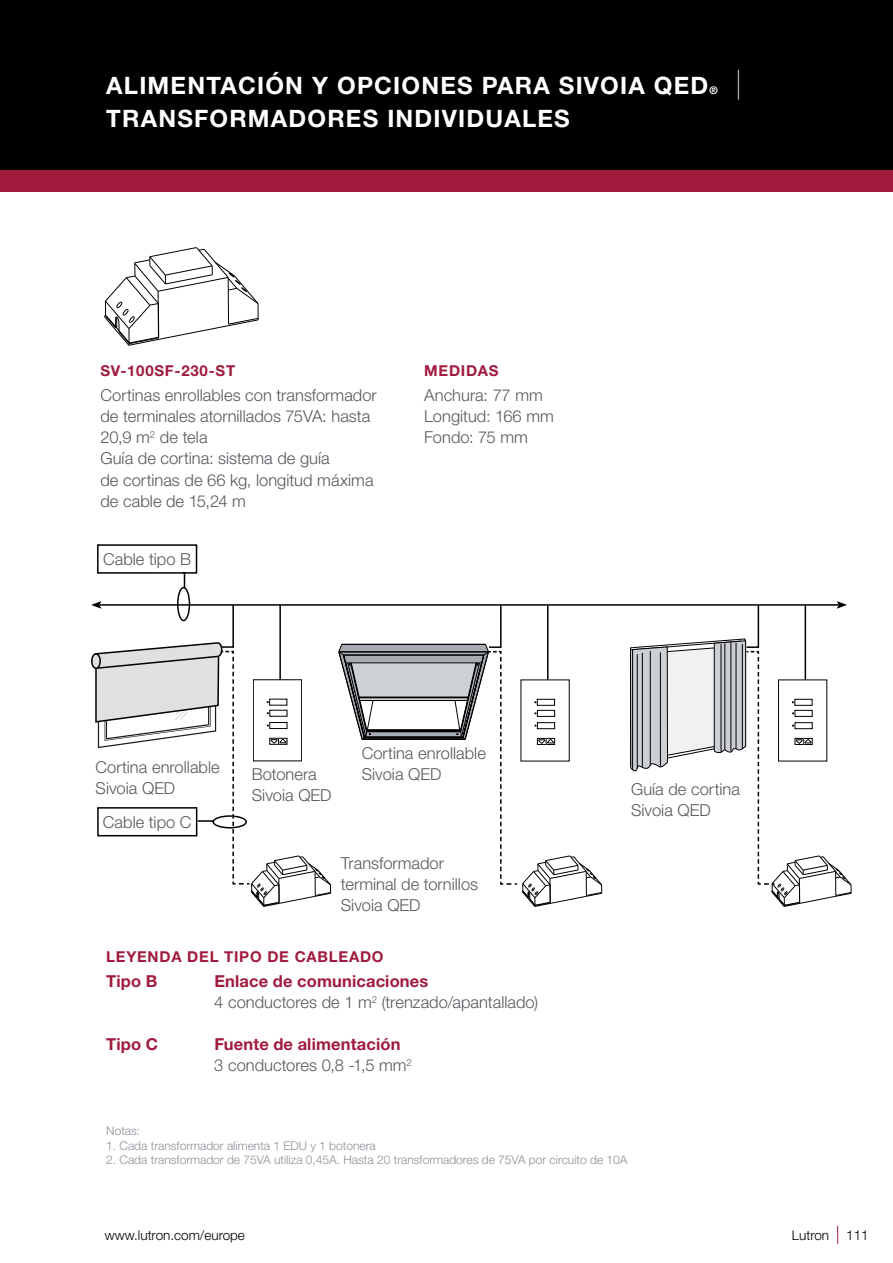
<style>
.page{position:relative;width:893px;height:1263px;background:#fff}
.page>*{position:absolute;margin:0;border:0;box-sizing:border-box;transform-origin:0 0}
.t1{font:200 39.9px "Helvetica Neue";color:#fff}
.t2{font:700 24px "Helvetica Neue";letter-spacing:.05em;color:#fff}
.t3{font:300 16.5px/21px "Helvetica Neue LT Std";color:#56585e}
.t4{font:700 16.5px "Helvetica Neue LT Std";letter-spacing:.01em;color:#a01b3e}
.t5{font:700 15px "Helvetica Neue LT Std";letter-spacing:.05em;color:#a01b3e}
.t6{font:300 13.5px "Helvetica Neue";color:#000}
.t7{font:300 12px "Helvetica Neue LT Std";color:#8b9097}
.t8{font:700 10.5px "Helvetica Neue";color:#fff}
.s1{font-weight:700;color:#a01b3e}
</style>
<div class="page">
<div style="left:0;top:0;width:893px;height:170px;background:#000"></div>
<div style="left:0;top:170px;width:893px;height:21px;background:#a01b3e"></div>
<svg style="left:837px;top:1226px;width:1px;height:18px"></svg>
<hr style="left:99px;top:604px;width:740px;height:2px;background:#000">
<svg style="left:105px;top:247px;width:154px;height:98px"></svg>
<svg style="left:630px;top:601px;width:222px;height:306px"></svg>
<svg style="left:91px;top:544px;width:511px;height:363px"></svg>
<h2 class="t2" style="left:106px;top:76px;width:604px">ALIMENTACIÓN Y OPCIONES PARA SIVOIA QED</h2>
<p class="t8" style="left:710px;top:86px;width:10px">®</p>
<h2 class="t2" style="left:106px;top:109px;width:465px">TRANSFORMADORES INDIVIDUALES</h2>
<h1 class="t1" style="left:734px;top:71px;width:10px">|</h1>
<p class="t5" style="left:100px;top:365px;width:136px">SV-100SF-230-ST</p>
<p class="t3" style="left:100px;top:387px;width:278px">Cortinas enrollables con transformador de terminales atornillados 75VA: hasta<br>20,9 m<sup>2</sup> de tela<br>Guía de cortina: sistema de guía<br>de cortinas de 66 kg, longitud máxima de cable de 15,24 m</p>
<p class="t3" style="left:103px;top:550px;width:89px">Cable tipo B</p>
<p class="t5" style="left:424px;top:365px;width:76px">MEDIDAS</p>
<p class="t3" style="left:424px;top:387px;width:131px">Anchura: 77 mm<br>Longitud: 166 mm<br>Fondo: 75 mm</p>
<p class="t3" style="left:96px;top:759px;width:126px">Cortina enrollable<br>Sivoia QED</p>
<p class="t3" style="left:103px;top:813px;width:90px">Cable tipo C</p>
<p class="t3" style="left:252px;top:766px;width:81px">Botonera<br>Sivoia QED</p>
<p class="t3" style="left:362px;top:745px;width:126px">Cortina enrollable<br>Sivoia QED</p>
<p class="t3" style="left:341px;top:854px;width:139px">Transformador terminal de tornillos<br>Sivoia QED</p>
<p class="t5" style="left:106px;top:951px;width:279px">LEYENDA DEL TIPO DE CABLEADO</p>
<p class="t4" style="left:106px;top:975px;width:53px">Tipo B</p>
<p class="t3" style="left:214px;top:973px;width:325px"><span class="s1">Enlace de comunicaciones<br></span>4 conductores de 1 m<sup>2</sup> (trenzado/apantallado)</p>
<p class="t4" style="left:106px;top:1038px;width:53px">Tipo C</p>
<p class="t3" style="left:214px;top:1036px;width:199px"><span class="s1">Fuente de alimentación<br></span>3 conductores 0,8 -1,5 mm<sup>2</sup></p>
<p class="t3" style="left:631px;top:781px;width:110px">Guía de cortina<br>Sivoia QED</p>
<p class="t7" style="left:106px;top:1127px;width:36px">Notas:</p>
<p class="t7" style="left:106px;top:1141px;width:271px">1. Cada transformador alimenta 1 EDU y 1 botonera</p>
<p class="t7" style="left:106px;top:1155px;width:523px">2. Cada transformador de 75VA utiliza 0,45A. Hasta 20 transformadores de 75VA por circuito de 10A</p>
<p class="t6" style="left:105px;top:1230px;width:142px">www.lutron.com/europe</p>
<p class="t6" style="left:792px;top:1230px;width:39px">Lutron</p>
<p class="t6" style="left:846px;top:1230px;width:24px">111</p>
</div>
